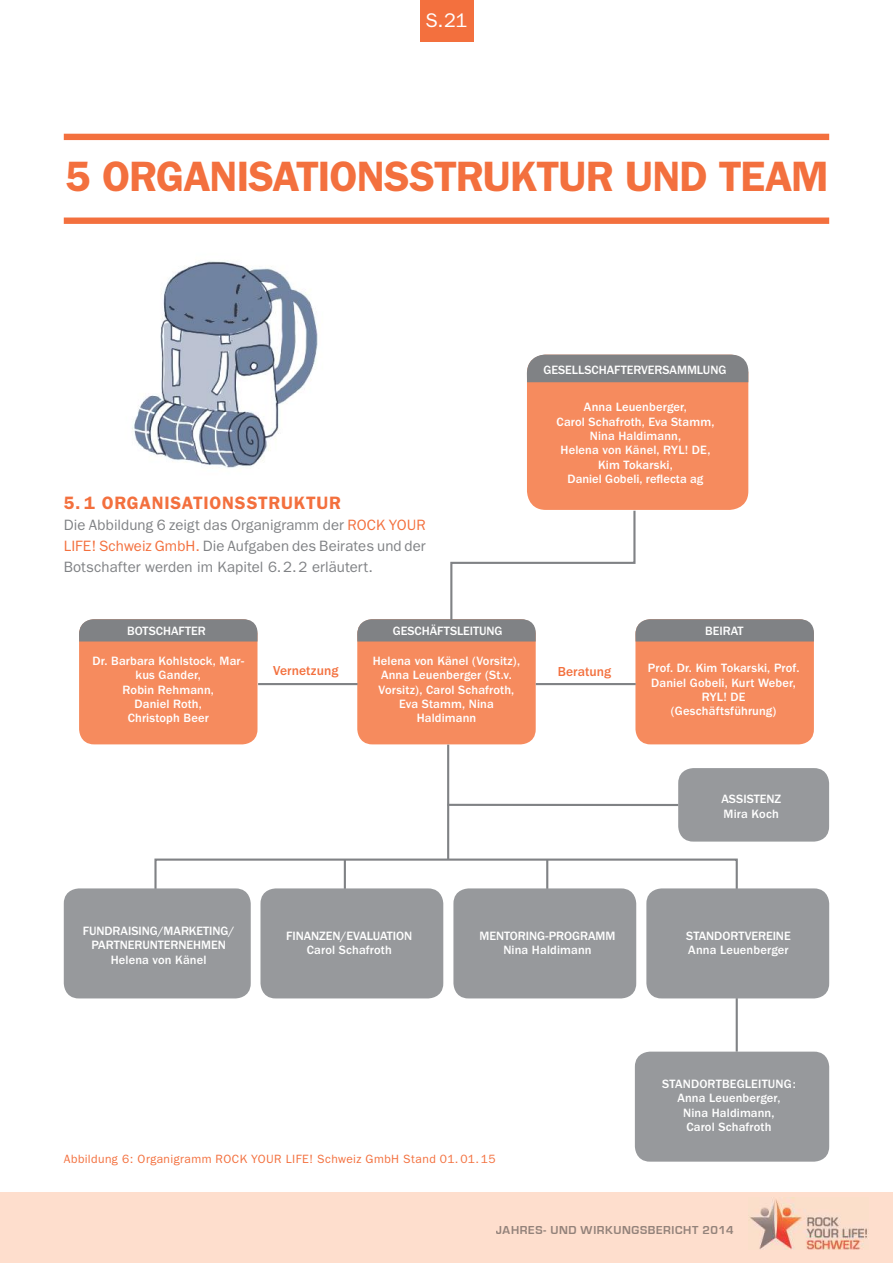
<style>
.page{position:relative;width:893px;height:1263px;background:#fff}
.page>*{position:absolute;margin:0;border:0;box-sizing:border-box;transform-origin:0 0}
.t1{font:600 42.6px "Franklin Gothic";letter-spacing:-.025em;color:#f3703e}
.t2{font:19.8px "Franklin Gothic";color:#fff}
.t3{font:600 18px "Franklin Gothic";letter-spacing:.04em;color:#f3703e}
.t4{font:15px/21px "Franklin Gothic";letter-spacing:.005em;color:#808285;text-align:justify}
.t5{font:500 13.5px "Franklin Gothic";letter-spacing:.005em;color:#f3703e}
.t6{font:500 12.45px/14.2px "Franklin Gothic";letter-spacing:.005em;color:#fff;text-align:center}
.t7{font:12px "Franklin Gothic";letter-spacing:.035em;color:#f3703e}
.t8{font:700 12px "Eurostile";letter-spacing:.05em;color:#93827a}
.s1{color:#f3703e}
</style>
<div class="page">
<div style="left:0;top:1193px;width:893px;height:70px;background:#fedecd"></div>
<img style="left:750px;top:1198px;width:118px;height:52px">
<div style="left:420px;top:0;width:54px;height:41px;background:#f3703e"></div>
<div style="left:64px;top:134px;width:765px;height:6px;background:#f3703e"></div>
<div style="left:64px;top:217px;width:765px;height:7px;background:#f3703e"></div>
<img style="left:132px;top:261px;width:186px;height:207px">
<div style="left:527px;top:355px;width:221px;height:155px;background:#f68b5e;border-radius:19px"></div>
<div style="left:527px;top:355px;width:222px;height:27px;background:#808285"></div>
<div style="left:79px;top:619px;width:178px;height:125px;background:#f68b5e;border-radius:15px"></div>
<svg style="left:79px;top:619px;width:179px;height:22px;background:#848587"></svg>
<div style="left:357px;top:619px;width:179px;height:125px;background:#f68b5e;border-radius:15px"></div>
<div style="left:635px;top:619px;width:179px;height:125px;background:#f68b5e;border-radius:15px"></div>
<div style="left:678px;top:768px;width:151px;height:73px;background:#97999c;border-radius:15px"></div>
<div style="left:64px;top:888px;width:187px;height:110px;background:#97999c;border-radius:15px"></div>
<div style="left:260px;top:888px;width:183px;height:110px;background:#97999c;border-radius:15px"></div>
<div style="left:453px;top:888px;width:183px;height:110px;background:#97999c;border-radius:15px"></div>
<div style="left:646px;top:888px;width:183px;height:110px;background:#97999c;border-radius:15px"></div>
<div style="left:635px;top:1051px;width:194px;height:111px;background:#97999c;border-radius:15px"></div>
<svg style="left:357px;top:509px;width:457px;height:132px"></svg>
<hr style="left:258px;top:683px;width:100px;height:2px;background:#808285">
<hr style="left:536px;top:683px;width:100px;height:2px;background:#808285">
<div style="left:154px;top:858px;width:584px;height:32px;border:2px solid #808285"></div>
<hr style="left:447px;top:745px;width:2px;height:114px;background:#808285">
<hr style="left:448px;top:804px;width:230px;height:2px;background:#808285">
<hr style="left:344px;top:860px;width:2px;height:29px;background:#808285">
<hr style="left:736px;top:998px;width:2px;height:54px;background:#808285">
<hr style="left:546px;top:859px;width:2px;height:30px;background:#808285">
<h2 class="t2" style="left:426px;top:9px;width:43px">S. 21</h2>
<h1 class="t1" style="left:65px;top:153px;width:765px">5 ORGANISATIONSSTRUKTUR UND TEAM</h1>
<p class="t6" style="left:543px;top:362px;width:184px">GESELLSCHAFTERVERSAMMLUNG</p>
<h3 class="t3" style="left:64px;top:493px;width:279px">5. 1 ORGANISATIONSSTRUKTUR</h3>
<p class="t4" style="left:64px;top:514px;width:363px">Die Abbildung 6 zeigt das Organigramm der <span class="s1">ROCK YOUR LIFE! Schweiz GmbH.</span> Die Aufgaben des Beirates und der Botschafter werden im Kapitel 6. 2. 2 erläutert.</p>
<p class="t6" style="left:127px;top:624px;width:80px">BOTSCHAFTER</p>
<p class="t6" style="left:92px;top:654px;width:153px">Dr. Barbara Kohlstock, Mar&shy;kus Gander,<br>Robin Rehmann,<br>Daniel Roth,<br>Christoph Beer</p>
<p class="t5" style="left:273px;top:663px;width:67px">Vernetzung</p>
<p class="t6" style="left:393px;top:624px;width:111px">GESCHÄFTSLEITUNG</p>
<p class="t6" style="left:373px;top:654px;width:149px">Helena von Känel (Vorsitz),<br>Anna Leuenberger (St.v.<br>Vorsitz), Carol Schafroth,<br>Eva Stamm, Nina<br>Haldimann</p>
<p class="t6" style="left:557px;top:400px;width:159px">Anna Leuenberger,<br>Carol Schafroth, Eva Stamm,<br>Nina Haldimann,<br>Helena von Känel, RYL! DE,<br>Kim Tokarski,<br>Daniel Gobeli, reflecta ag</p>
<p class="t5" style="left:558px;top:665px;width:55px">Beratung</p>
<p class="t6" style="left:705px;top:624px;width:40px">BEIRAT</p>
<p class="t6" style="left:648px;top:661px;width:153px">Prof. Dr. Kim Tokarski, Prof.<br>Daniel Gobeli, Kurt Weber,<br>RYL! DE (Geschäftsführung)</p>
<p class="t6" style="left:721px;top:792px;width:61px;text-align:left">ASSISTENZ<br>Mira Koch</p>
<p class="t6" style="left:83px;top:924px;width:153px">FUNDRAISING/MARKETING/<br>PARTNERUNTERNEHMEN<br>Helena von Känel</p>
<p class="t6" style="left:286px;top:929px;width:128px">FINANZEN/EVALUATION<br>Carol Schafroth</p>
<p class="t6" style="left:479px;top:929px;width:138px">MENTORING-PROGRAMM<br>Nina Haldimann</p>
<p class="t6" style="left:686px;top:929px;width:106px;text-align:left">STANDORTVEREINE<br>Anna Leuenberger</p>
<p class="t7" style="left:64px;top:1152px;width:433px">Abbildung 6: Organigramm ROCK YOUR LIFE! Schweiz GmbH Stand 01. 01. 15</p>
<p class="t6" style="left:662px;top:1077px;width:135px">STANDORTBEGLEITUNG:<br>Anna Leuenberger,<br>Nina Haldimann,<br>Carol Schafroth</p>
<p class="t8" style="left:496px;top:1223px;width:239px">JAHRES- UND WIRKUNGSBERICHT 2014</p>
</div>
